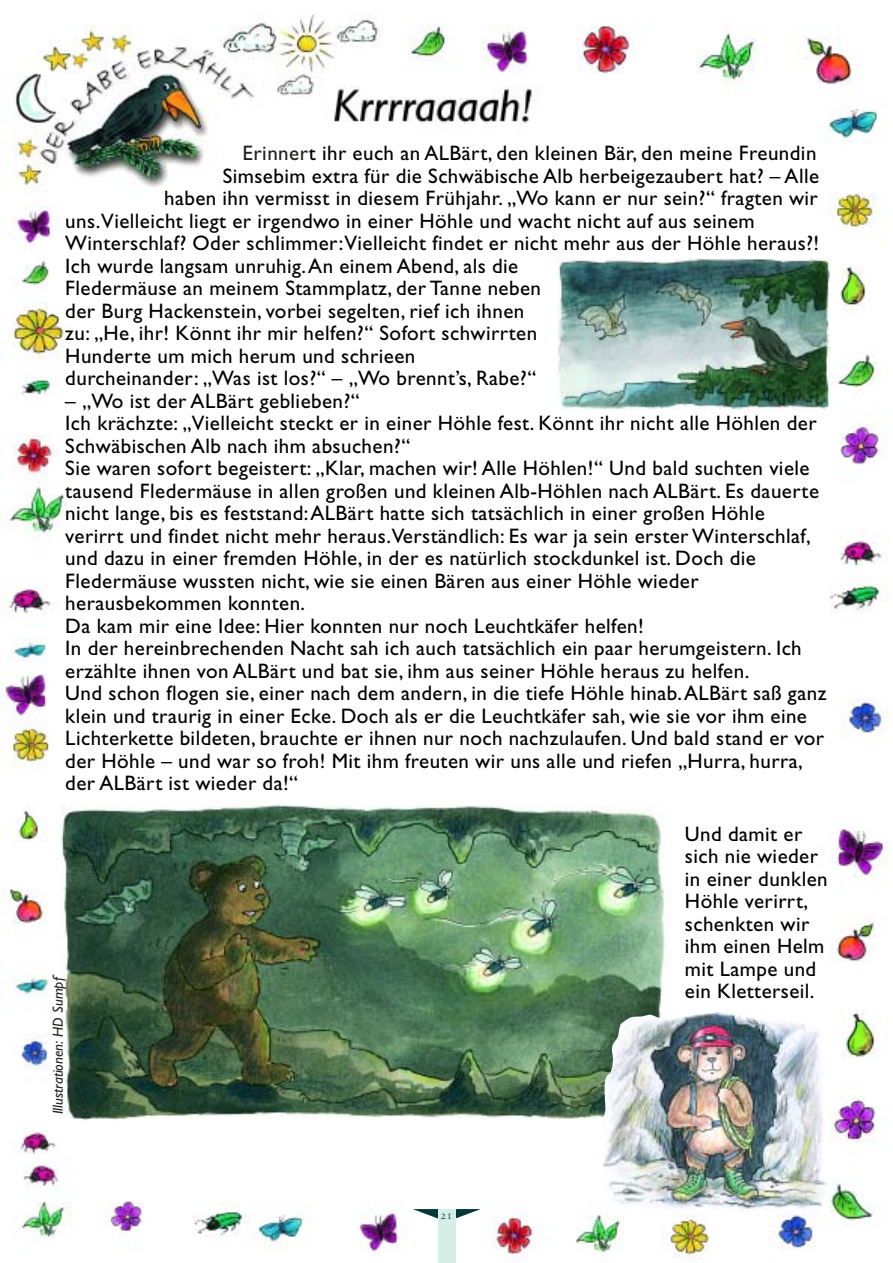
<style>
.page{position:relative;width:893px;height:1263px;background:#fff}
.page>*{position:absolute;margin:0;border:0;box-sizing:border-box;transform-origin:0 0}
.t1{font:21px/22.5px "Gill Sans";letter-spacing:.02em;color:#000}
.t2{font:italic 14.7px "Gill Sans";color:#231f1f}
.t3{font:12px "Gas Reg Old";color:#45555f}
.s1{color:#231f1f}
</style>
<div class="page">
<img style="left:0;top:14px;width:889px;height:1249px">
<svg style="left:412px;top:1209px;width:68px;height:13px"></svg>
<div style="left:438px;top:1209px;width:17px;height:54px;background:#d5efe6"></div>
<img style="left:60px;top:806px;width:610px;height:316px">
<img style="left:557px;top:259px;width:273px;height:151px">
<img style="left:602px;top:1011px;width:231px;height:201px">
<p class="t1" style="left:243px;top:144px;width:575px"><span class="s1">Erinner</span>t ihr euch an ALBärt, den kleinen Bär, den meine Freundin</p>
<p class="t1" style="left:223px;top:167px;width:598px">Simsebim extra für die Schwäbische Alb herbeigezaubert hat? – Alle</p>
<p class="t1" style="left:164px;top:189px;width:655px">haben ihn vermisst in diesem Frühjahr. „Wo kann er nur sein?“ fragten wir</p>
<p class="t1" style="left:65px;top:212px;width:691px">uns.Vielleicht liegt er irgendwo in einer Höhle und wacht nicht auf aus seinem</p>
<p class="t1" style="left:65px;top:234px;width:755px">Winterschlaf? Oder schlimmer:Vielleicht findet er nicht mehr aus der Höhle heraus?!</p>
<p class="t1" style="left:65px;top:257px;width:454px">Ich wurde langsam unruhig.An einem Abend, als die</p>
<p class="t1" style="left:65px;top:279px;width:477px">Fledermäuse an meinem Stammplatz, der Tanne neben</p>
<p class="t1" style="left:65px;top:302px;width:460px">der Burg Hackenstein, vorbei segelten, rief ich ihnen</p>
<p class="t1" style="left:65px;top:324px;width:473px">zu: „He, ihr! Könnt ihr mir helfen?“ Sofort schwirrten</p>
<p class="t1" style="left:65px;top:347px;width:351px">Hunderte um mich herum und schrieen</p>
<p class="t1" style="left:65px;top:369px;width:472px">durcheinander: „Was ist los?“ – „Wo brennt’s, Rabe?“</p>
<p class="t1" style="left:65px;top:392px;width:762px">– „Wo ist der ALBärt geblieben?“<br>Ich krächzte: „Vielleicht steckt er in einer Höhle fest. Könnt ihr nicht alle Höhlen der Schwäbischen Alb nach ihm absuchen?“<br>Sie waren sofort begeistert: „Klar, machen wir! Alle Höhlen!“ Und bald suchten viele tausend Fledermäuse in allen großen und kleinen Alb-Höhlen nach ALBärt. Es dauerte nicht lange, bis es feststand:ALBärt hatte sich tatsächlich in einer großen Höhle verirrt und findet nicht mehr heraus.Verständlich: Es war ja sein erster Winterschlaf, und dazu in einer fremden Höhle, in der es natürlich stockdunkel ist. Doch die Fledermäuse wussten nicht, wie sie einen Bären aus einer Höhle wieder herausbekommen konnten.<br>Da kam mir eine Idee: Hier konnten nur noch Leuchtkäfer helfen!<br>In der hereinbrechenden Nacht sah ich auch tatsächlich ein paar herumgeistern. Ich erzählte ihnen von ALBärt und bat sie, ihm aus seiner Höhle heraus zu helfen.<br>Und schon flogen sie, einer nach dem andern, in die tiefe Höhle hinab.ALBärt saß ganz klein und traurig in einer Ecke. Doch als er die Leuchtkäfer sah, wie sie vor ihm eine Lichterkette bildeten, brauchte er ihnen nur noch nachzulaufen. Und bald stand er vor der Höhle – und war so froh! Mit ihm freuten wir uns alle und riefen „Hurra, hurra, der ALBärt ist wieder da!“</p>
<p class="t1" style="left:685px;top:825px;width:144px">Und damit er sich nie wieder in einer dunklen<br>Höhle verirrt, schenkten wir ihm einen Helm mit Lampe und ein Kletterseil.</p>
<p class="t2" style="left:53px;top:1114px;width:138px;rotate:-90deg">Illustrationen: HD Sumpf</p>
<p class="t3" style="left:441px;top:1209px;width:14px">21</p>
</div>
